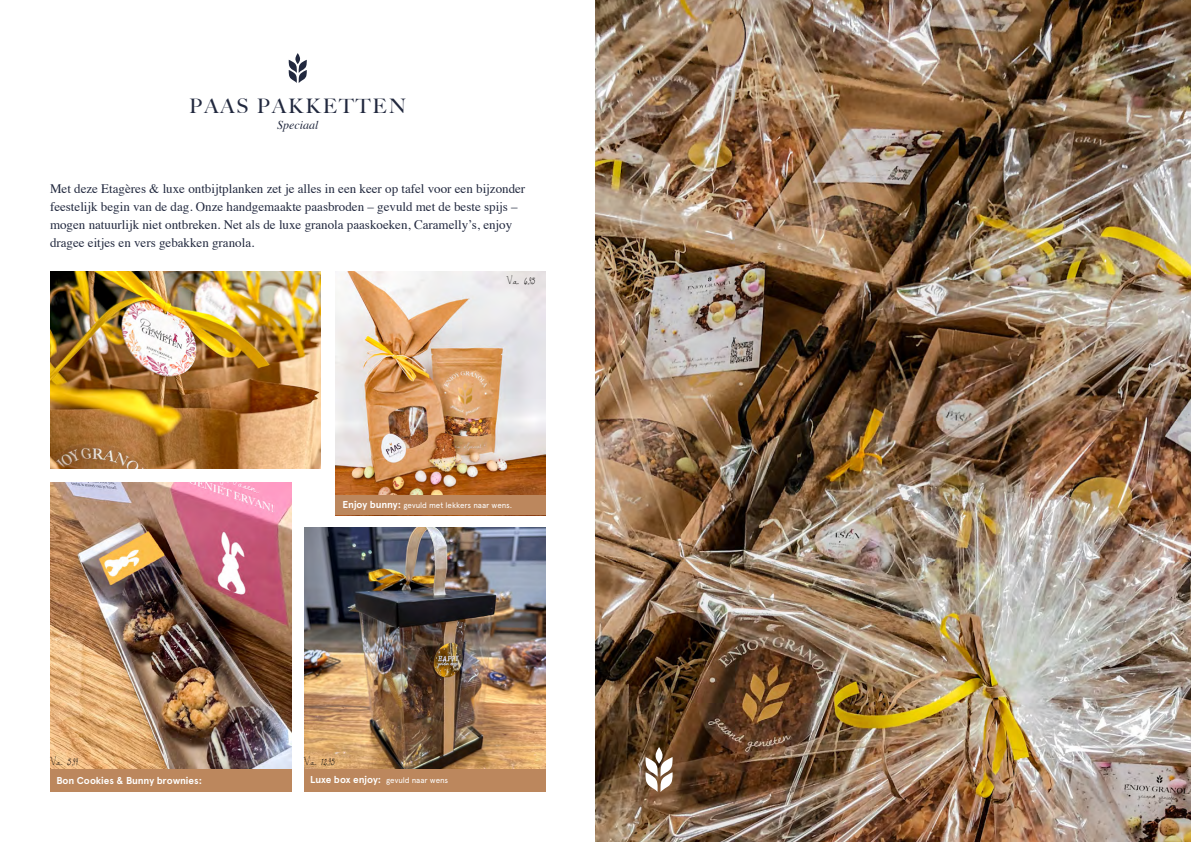
<style>
.page{position:relative;width:1191px;height:842px;background:#fff}
.page>*{position:absolute;margin:0;border:0;box-sizing:border-box;transform-origin:0 0}
.t1{font:500 20px "Big Caslon";letter-spacing:.1em;color:#21283e}
.t2{font:13px/18px "Times";color:#21283e}
.t3{font:italic 12px "Times";color:#21283e}
.t4{font:700 10px "Apercu";color:#fff}
.t5{font:10px "Dawningofa New Day";color:#000}
.t6{font:8px "Apercu";letter-spacing:-.01em;color:#fff}
.s1{font-weight:700;font-size:10px}
</style>
<div class="page">
<svg style="left:289px;top:53px;width:18px;height:30px"></svg>
<img style="left:50px;top:272px;width:270px;height:196px">
<img style="left:595px;top:0;width:596px;height:842px">
<svg style="left:645px;top:747px;width:27px;height:45px"></svg>
<img style="left:304px;top:528px;width:241px;height:241px">
<img style="left:50px;top:483px;width:242px;height:286px">
<div style="left:50px;top:769px;width:242px;height:23px;background:#bc875d"></div>
<div style="left:304px;top:769px;width:241px;height:23px;background:#bc875d"></div>
<img style="left:335px;top:272px;width:210px;height:223px">
<div style="left:335px;top:495px;width:210px;height:20px;background:#bc875d"></div>
<h1 class="t1" style="left:189px;top:89px;width:218px">PAAS PAKKETTEN</h1>
<p class="t3" style="left:277px;top:114px;width:43px">Speciaal</p>
<p class="t2" style="left:50px;top:178px;width:477px">Met deze Etagères &amp; luxe ontbijtplanken zet je alles in een keer op tafel voor een bijzonder feestelijk begin van de dag. Onze handgemaakte paasbroden – gevuld met de beste spijs – mogen natuurlijk niet ontbreken. Net als de luxe granola paaskoeken, Caramelly’s, enjoy dragee eitjes en vers gebakken granola.</p>
<p class="t5" style="left:506px;top:275px;width:30px">V.a. 6,95</p>
<p class="t6" style="left:342px;top:501px;width:171px"><span class="s1">Enjoy bunny:</span> gevuld met lekkers naar wens.</p>
<p class="t5" style="left:50px;top:755px;width:30px">V.a. 5,99</p>
<p class="t5" style="left:304px;top:755px;width:33px">V.a. 12,95</p>
<p class="t4" style="left:56px;top:775px;width:147px">Bon Cookies &amp; Bunny brownies:</p>
<p class="t6" style="left:310px;top:775px;width:140px"><span class="s1">Luxe box enjoy:</span> gevuld naar wens</p>
</div>
